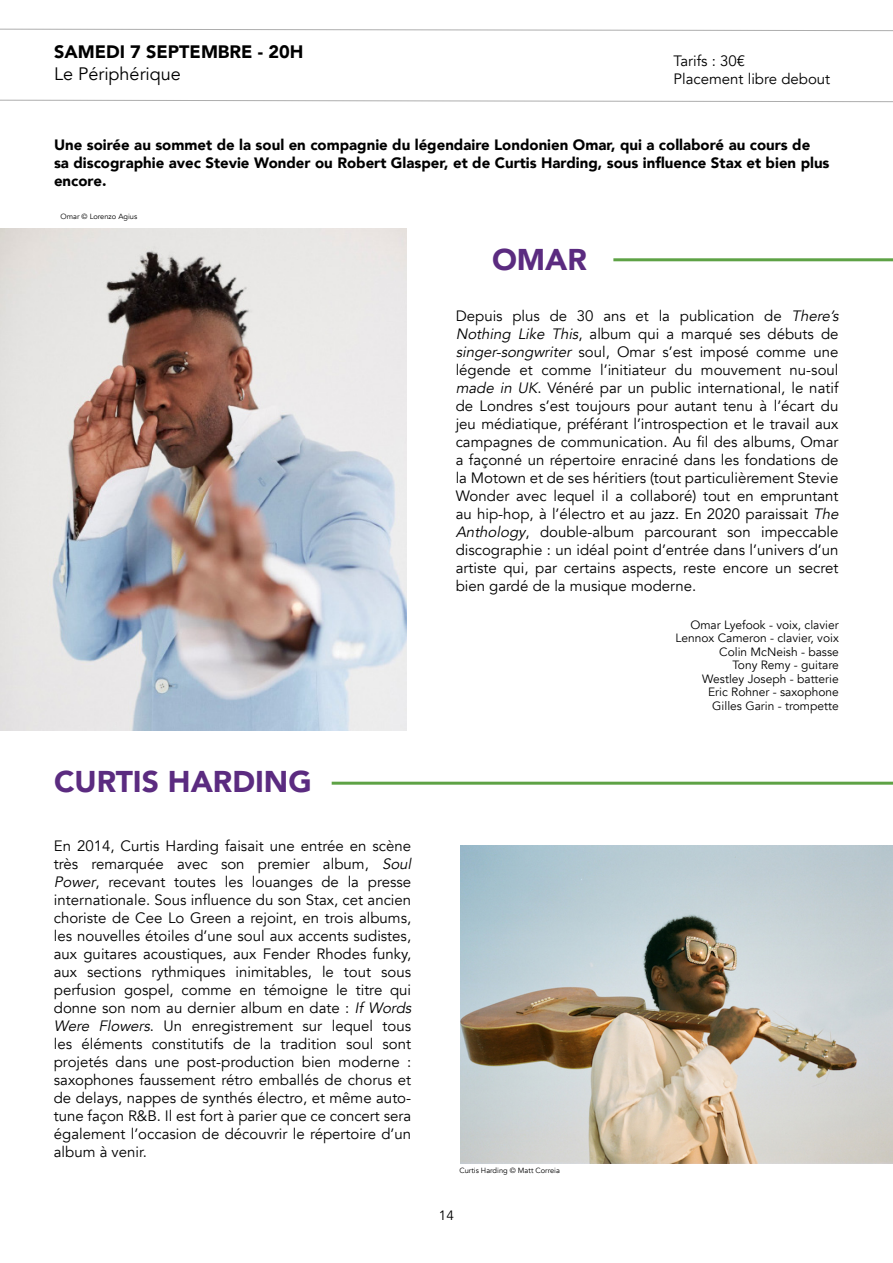
<style>
.page{position:relative;width:893px;height:1263px;background:#fff}
.page>*{position:absolute;margin:0;border:0;box-sizing:border-box;transform-origin:0 0}
.t1{font:900 30px "Avenir";color:#5b2b80}
.t2{font:900 18px "Avenir";color:#000}
.t3{font:18px "Avenir";color:#000}
.t4{font:15px/18px "Avenir";color:#000}
.t5{font:900 15px/18px "Avenir";color:#000}
.t6{font:13.5px "Avenir";color:#000}
.t7{font:12px/13.5px "Avenir";color:#000;text-align:right}
.t8{font:7.5px "Avenir";color:#000}
.s1{font-style:italic}
</style>
<div class="page">
<svg style="left:0;top:28px;width:893px;height:3px"></svg>
<svg style="left:0;top:99px;width:893px;height:3px"></svg>
<hr style="left:613px;top:258px;width:280px;height:3px;background:#5ea245">
<img style="left:0;top:228px;width:407px;height:502px">
<hr style="left:332px;top:782px;width:561px;height:3px;background:#5ea245">
<img style="left:460px;top:845px;width:433px;height:318px">
<p class="t2" style="left:54px;top:36px;width:251px">SAMEDI 7 SEPTEMBRE - 20H</p>
<p class="t3" style="left:54px;top:63px;width:128px">Le Périphérique</p>
<p class="t4" style="left:674px;top:52px;width:158px">Tarifs : 30€<br>Placement libre debout</p>
<p class="t5" style="left:54px;top:136px;width:777px">Une soirée au sommet de la soul en compagnie du légendaire Londonien Omar, qui a collaboré au cours de<br>sa discographie avec Stevie Wonder ou Robert Glasper, et de Curtis Harding, sous influence Stax et bien plus encore.</p>
<p class="t8" style="left:61px;top:212px;width:78px">Omar © Lorenzo Agius</p>
<h1 class="t1" style="left:54px;top:756px;width:259px">CURTIS HARDING</h1>
<p class="t4" style="left:54px;top:837px;width:362px">En 2014, Curtis Harding faisait une entrée en scène très remarquée avec son premier album, <span class="s1">Soul Power</span>, recevant toutes les louanges de la presse internationale. Sous influence du son Stax, cet ancien choriste de Cee Lo Green a rejoint, en trois albums, les nouvelles étoiles d’une soul aux accents sudistes, aux guitares acoustiques, aux Fender Rhodes funky, aux sections rythmiques inimitables, le tout sous perfusion gospel, comme en témoigne le titre qui donne son nom au dernier album en date : <span class="s1">If Words Were Flowers</span>. Un enregistrement sur lequel tous les éléments constitutifs de la tradition soul sont projetés dans une post-production bien moderne : saxophones faussement rétro emballés de chorus et de delays, nappes de synthés électro, et même auto&shy;tune façon R&amp;B. Il est fort à parier que ce concert sera également l’occasion de découvrir le répertoire d’un album à venir.</p>
<h1 class="t1" style="left:492px;top:234px;width:96px">OMAR</h1>
<p class="t4" style="left:456px;top:307px;width:387px">Depuis plus de 30 ans et la publication de <span class="s1">There’s Nothing Like This</span>, album qui a marqué ses débuts de <span class="s1">singer-songwriter</span> soul, Omar s’est imposé comme une légende et comme l’initiateur du mouvement nu-soul <span class="s1">made in UK</span>. Vénéré par un public international, le natif de Londres s’est toujours pour autant tenu à l’écart du jeu médiatique, préférant l’introspection et le travail aux campagnes de communication. Au fil des albums, Omar a façonné un répertoire enraciné dans les fondations de la Motown et de ses héritiers (tout particulièrement Stevie Wonder avec lequel il a collaboré) tout en empruntant au hip-hop, à l’électro et au jazz. En 2020 paraissait <span class="s1">The Anthology</span>, double-album parcourant son impeccable discographie : un idéal point d’entrée dans l’univers d’un artiste qui, par certains aspects, reste encore un secret bien gardé de la musique moderne.</p>
<p class="t7" style="left:675px;top:618px;width:165px">Omar Lyefook - voix, clavier<br>Lennox Cameron - clavier, voix<br>Colin McNeish - basse<br>Tony Remy - guitare<br>Westley Joseph - batterie<br>Eric Rohner - saxophone<br>Gilles Garin - trompette</p>
<p class="t8" style="left:459px;top:1166px;width:102px">Curtis Harding © Matt Correia</p>
<p class="t6" style="left:439px;top:1207px;width:17px">14</p>
</div>
